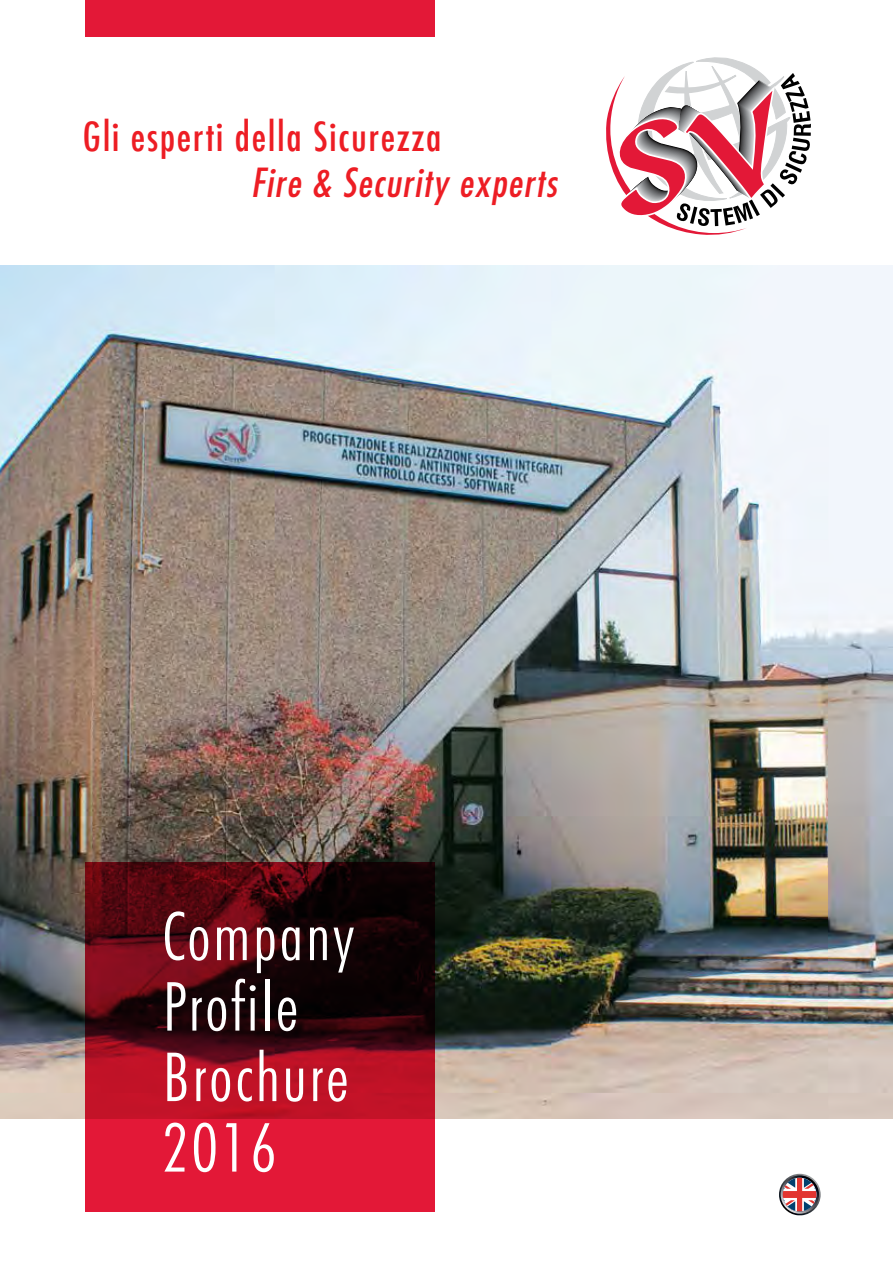
<style>
.page{position:relative;width:893px;height:1263px;background:#fff}
.page>*{position:absolute;margin:0;border:0;box-sizing:border-box;transform-origin:0 0}
.t1{font:300 condensed 67.95px/70.5px "Futura BT";letter-spacing:.04em;color:#fff}
.t2{font:500 condensed 39px "Futura";letter-spacing:.04em;color:#ed1d24}
.t3{font:italic condensed 39px "Futura";letter-spacing:.04em;color:#ed1d24}
</style>
<div class="page">
<img style="left:0;top:265px;width:893px;height:853px">
<svg style="left:778px;top:1173px;width:43px;height:43px"></svg>
<svg style="left:779px;top:1174px;width:42px;height:41px"></svg>
<svg style="left:781px;top:1175px;width:38px;height:39px"></svg>
<svg style="left:783px;top:1178px;width:34px;height:33px"></svg>
<svg style="left:606px;top:57px;width:205px;height:178px"></svg>
<svg style="left:85px;top:862px;width:349px;height:349px;background:#7e0c1c"></svg>
<div style="left:85px;top:0;width:349px;height:37px;background:#e31837"></div>
<p class="t2" style="left:83px;top:112px;width:360px">Gli esperti della Sicurezza</p>
<p class="t3" style="left:251px;top:158px;width:307px">Fire &amp; Security experts</p>
<p class="t1" style="left:162px;top:900px;width:193px">Company<br>Profile<br>Brochure<br>2016</p>
</div>
